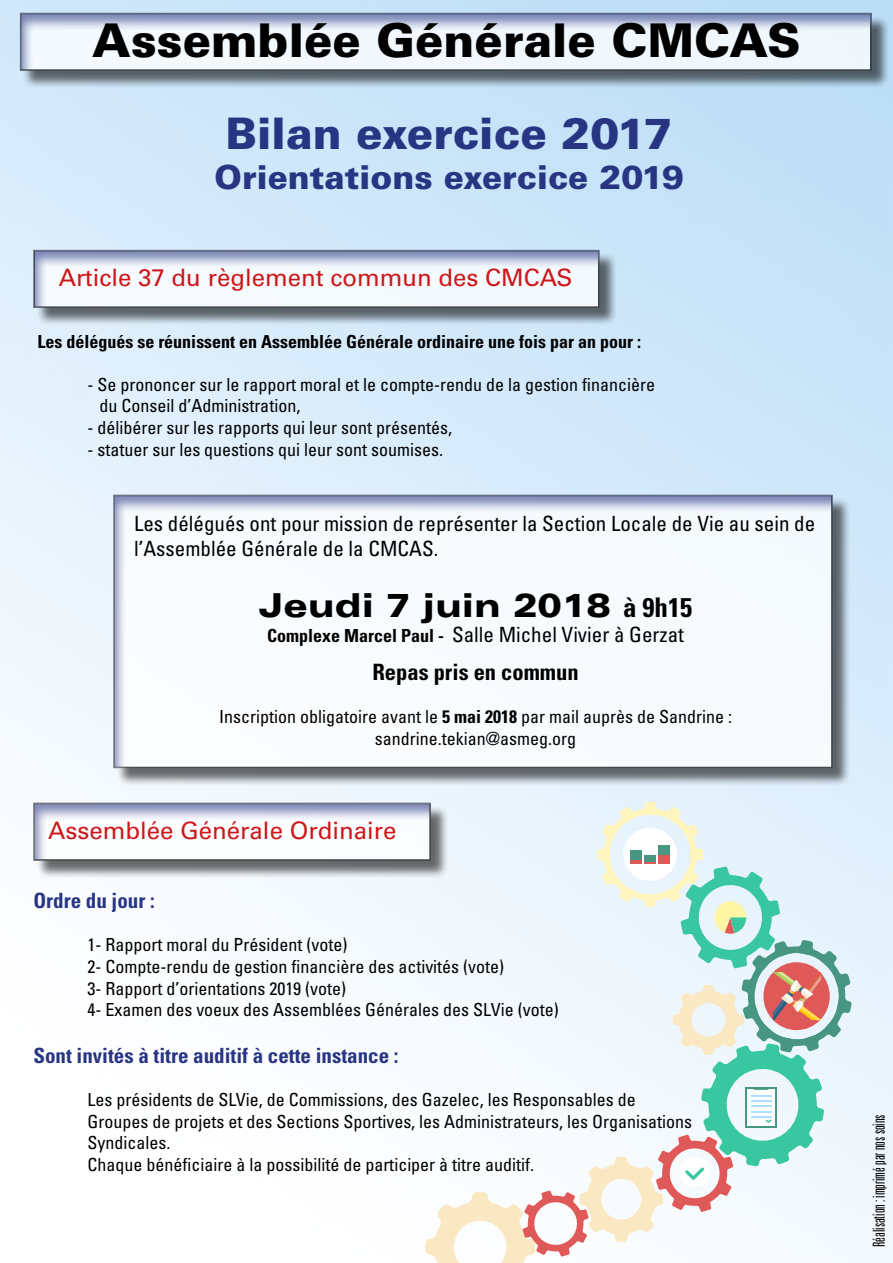
<style>
.page{position:relative;width:893px;height:1263px;background:#fff}
.page>*{position:absolute;margin:0;border:0;box-sizing:border-box;transform-origin:0 0}
.t1{font:900 46.5px "Univers LT Std";color:#000}
.t2{font:900 43.5px "Univers LT Std";color:#283583}
.t3{font:900 33px "Univers LT Std";color:#283583}
.t4{font:900 expanded 33px "Univers LT Std";color:#000}
.t5{font:24px "Univers LT Std";color:#cd171a}
.t6{font:700 condensed 22.5px "Univers LT Std";color:#000}
.t7{font:condensed 21px/25.2px "Univers LT Std";color:#000}
.t8{font:700 condensed 21px "Univers LT Std";color:#283583}
.t9{font:condensed 18px/21.6px "Univers LT Std";color:#000}
.t10{font:700 condensed 18px "Univers LT Std";color:#000}
.t11{font:300 ultra-condensed 16.5px "Univers LT Std";color:#000}
.s1{font-weight:700;font-stretch:condensed;font-size:27px}
.s2{font-weight:700;font-size:18px}
.s3{font-weight:700}
</style>
<div class="page">
<div style="left:22px;top:15px;width:868px;height:75px;background:#000;opacity:.75"></div>
<div style="left:8px;top:5px;width:864px;height:66px;background:#283583;opacity:.75"></div>
<div style="left:36px;top:252px;width:582px;height:75px;background:#000;opacity:.75"></div>
<div style="left:21px;top:242px;width:579px;height:66px;background:#283583;opacity:.75"></div>
<div style="left:21px;top:795px;width:411px;height:66px;background:#f4f9fe"></div>
<div style="left:116px;top:497px;width:735px;height:290px;background:#000;opacity:.75"></div>
<div style="left:102px;top:487px;width:732px;height:282px;background:#283583;opacity:.75"></div>
<svg style="left:33px;top:802px;width:819px;height:461px"></svg>
<h1 class="t1" style="left:92px;top:12px;width:710px">Assemblée Générale CMCAS</h1>
<h2 class="t2" style="left:226px;top:106px;width:449px">Bilan exercice 2017</h2>
<h3 class="t3" style="left:215px;top:156px;width:471px">Orientations exercice 2019</h3>
<h3 class="t5" style="left:59px;top:263px;width:515px">Article 37 du règlement commun des CMCAS</h3>
<p class="t10" style="left:37px;top:330px;width:605px">Les délégués se réunissent en Assemblée Générale ordinaire une fois par an pour :</p>
<p class="t9" style="left:99px;top:373px;width:557px;text-indent:-12px">- Se prononcer sur le rapport moral et le compte-rendu de la gestion financière du Conseil d’Administration,</p>
<p class="t9" style="left:87px;top:416px;width:366px">- délibérer sur les rapports qui leur sont présentés,</p>
<p class="t9" style="left:87px;top:438px;width:357px">- statuer sur les questions qui leur sont soumises.</p>
<p class="t7" style="left:134px;top:510px;width:683px">Les délégués ont pour mission de représenter la Section Locale de Vie au sein de l’Assemblée Générale de la CMCAS.</p>
<h3 class="t4" style="left:259px;top:586px;width:435px">Jeudi 7 juin 2018 <span class="s1">à 9h15</span></h3>
<p class="t7" style="left:267px;top:622px;width:419px"><span class="s2">Complexe Marcel Paul -</span> Salle Michel Vivier à Gerzat</p>
<p class="t6" style="left:372px;top:658px;width:208px">Repas pris en commun</p>
<p class="t9" style="left:219px;top:706px;width:514px;text-align:center">Inscription obligatoire avant le <span class="s3">5 mai 2018</span> par mail auprès de Sandrine : sandrine.tekian@asmeg.org</p>
<h3 class="t5" style="left:48px;top:816px;width:350px">Assemblée Générale Ordinaire</h3>
<p class="t8" style="left:33px;top:888px;width:123px">Ordre du jour :</p>
<p class="t9" style="left:87px;top:934px;width:473px">1- Rapport moral du Président (vote)<br>2- Compte-rendu de gestion financière des activités (vote)<br>3- Rapport d’orientations 2019 (vote)<br>4- Examen des voeux des Assemblées Générales des SLVie (vote)</p>
<p class="t8" style="left:33px;top:1043px;width:367px">Sont invités à titre auditif à cette instance :</p>
<p class="t9" style="left:87px;top:1089px;width:606px">Les présidents de SLVie, de Commissions, des Gazelec, les Responsables de Groupes de projets et des Sections Sportives, les Administrateurs, les Organisations Syndicales.<br>Chaque bénéficiaire à la possibilité de participer à titre auditif.</p>
<p class="t11" style="left:870px;top:1247px;width:134px;rotate:-90deg">Réalisation : imprimé par nos soins</p>
</div>
